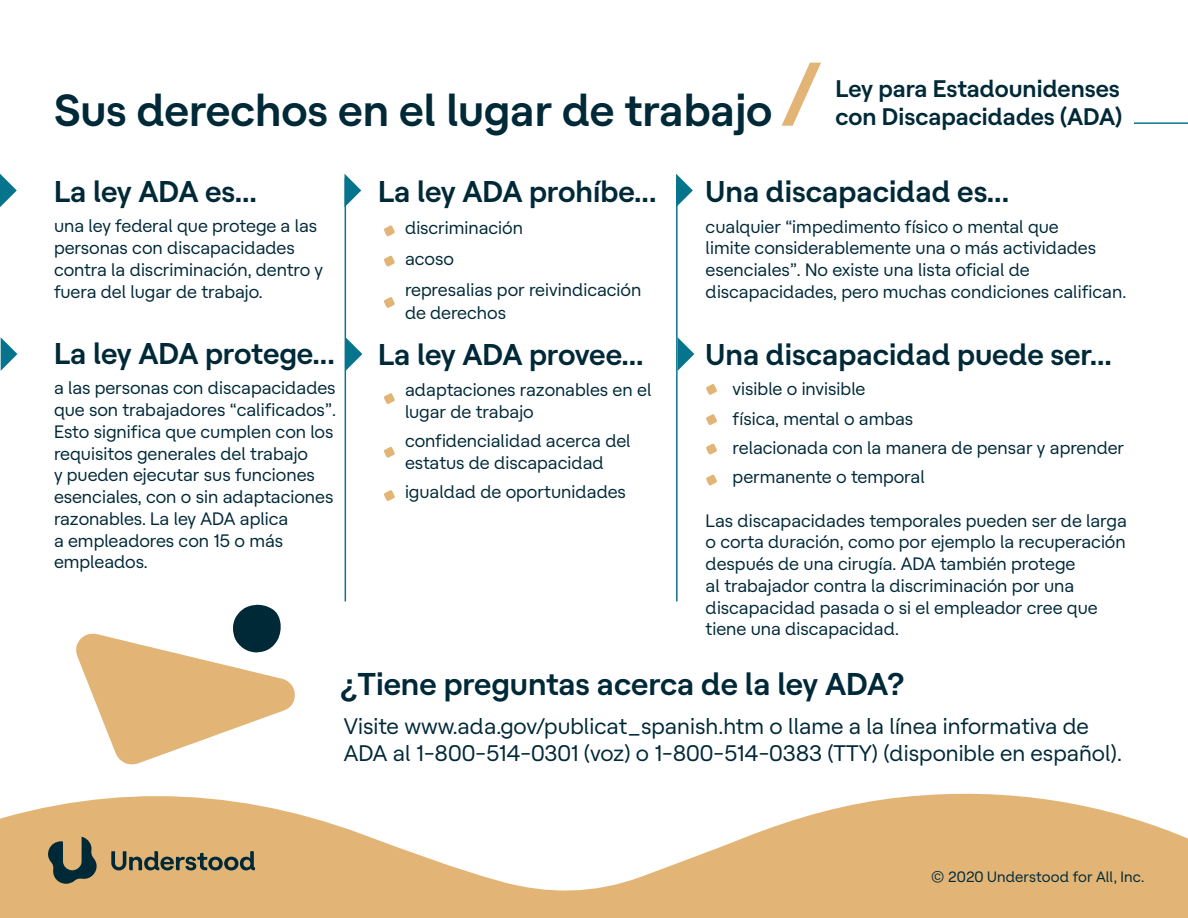
<style>
.page{position:relative;width:1188px;height:918px;background:#fff}
.page>*{position:absolute;margin:0;border:0;box-sizing:border-box;transform-origin:0 0}
.Headline{font:600 45px "Understood Sans";color:#002938}
.Callout_Head{font:600 31.5px "Understood Sans";letter-spacing:-.005em;color:#002938}
.Subhead{font:600 30px "Understood Sans";color:#002938}
.Headline-2{font:600 24px/27.8px "Understood Sans";color:#002938}
.Callout_Body{font:22.5px/27px "Understood Sans";color:#002938}
.Body{font:18px/21.8px "Understood Sans";color:#002938}
.t1{font:15px "Understood Sans";letter-spacing:.005em;color:#002938}
.s1{font-size:90px;color:#e2b577}
</style>
<div class="page">
<hr style="left:1134px;top:122px;width:54px;height:2px;background:#0d758e">
<hr style="left:345px;top:178px;width:1px;height:423px;background:#0d758e">
<hr style="left:676px;top:178px;width:2px;height:423px;background:#0d758e">
<svg style="left:0;top:174px;width:17px;height:33px"></svg>
<svg style="left:345px;top:174px;width:16px;height:33px"></svg>
<svg style="left:1px;top:337px;width:16px;height:34px"></svg>
<svg style="left:346px;top:337px;width:16px;height:34px"></svg>
<svg style="left:384px;top:225px;width:11px;height:11px"></svg>
<svg style="left:384px;top:256px;width:11px;height:11px"></svg>
<svg style="left:384px;top:297px;width:11px;height:11px"></svg>
<svg style="left:384px;top:393px;width:11px;height:11px"></svg>
<svg style="left:384px;top:447px;width:11px;height:11px"></svg>
<svg style="left:384px;top:490px;width:11px;height:11px"></svg>
<svg style="left:706px;top:384px;width:11px;height:11px"></svg>
<svg style="left:706px;top:414px;width:11px;height:11px"></svg>
<svg style="left:706px;top:444px;width:11px;height:11px"></svg>
<svg style="left:706px;top:475px;width:11px;height:11px"></svg>
<svg style="left:678px;top:338px;width:16px;height:33px"></svg>
<svg style="left:676px;top:174px;width:17px;height:33px"></svg>
<svg style="left:0;top:793px;width:1188px;height:125px;fill:#e2b577"></svg>
<svg style="left:47px;top:837px;width:51px;height:47px;background:#757158"></svg>
<svg style="left:111px;top:851px;width:144px;height:20px;background:#887d5d"></svg>
<svg style="left:76px;top:605px;width:219px;height:160px"></svg>
<p class="Headline" style="left:54px;top:75px;width:770px">Sus derechos en el lugar de trabajo <span class="s1">/</span></p>
<p class="Headline-2" style="left:836px;top:72px;width:288px">Ley para Estadounidenses con Discapacidades (ADA)</p>
<p class="Subhead" style="left:54px;top:168px;width:205px">La ley ADA es...</p>
<p class="Body" style="left:54px;top:214px;width:271px">una ley federal que protege a las personas con discapacidades contra la discriminación, dentro y fuera del lugar de trabajo.</p>
<p class="Subhead" style="left:54px;top:330px;width:282px">La ley ADA protege...</p>
<p class="Body" style="left:54px;top:376px;width:283px">a las personas con discapacidades que son trabajadores “calificados”.<br>Esto significa que cumplen con los requisitos generales del trabajo<br>y pueden ejecutar sus funciones esenciales, con o sin adaptaciones razonables. La ley ADA aplica<br>a empleadores con 15 o más empleados.</p>
<p class="Subhead" style="left:378px;top:168px;width:280px">La ley ADA prohíbe...</p>
<p class="Body" style="left:405px;top:216px;width:120px">discriminación</p>
<p class="Body" style="left:405px;top:246px;width:50px">acoso</p>
<p class="Body" style="left:405px;top:276px;width:238px;line-height:23.2px">represalias por reivindicación de derechos</p>
<p class="Subhead" style="left:378px;top:332px;width:267px">La ley ADA provee...</p>
<p class="Body" style="left:405px;top:378px;width:248px">adaptaciones razonables en el lugar de trabajo</p>
<p class="Body" style="left:405px;top:429px;width:227px">confidencialidad acerca del estatus de discapacidad</p>
<p class="Body" style="left:405px;top:480px;width:222px">igualdad de oportunidades</p>
<p class="Subhead" style="left:706px;top:168px;width:305px">Una discapacidad es...</p>
<p class="Body" style="left:706px;top:214px;width:422px">cualquier “impedimento físico o mental que<br>limite considerablemente una o más actividades esenciales”. No existe una lista oficial de discapacidades, pero muchas condiciones califican.</p>
<p class="Subhead" style="left:706px;top:331px;width:408px">Una discapacidad puede ser...</p>
<p class="Body" style="left:733px;top:377px;width:134px">visible o invisible</p>
<p class="Body" style="left:733px;top:406px;width:182px">física, mental o ambas</p>
<p class="Body" style="left:733px;top:435px;width:393px">relacionada con la manera de pensar y aprender</p>
<p class="Body" style="left:733px;top:464px;width:194px">permanente o temporal</p>
<p class="Body" style="left:706px;top:508px;width:423px">Las discapacidades temporales pueden ser de larga o corta duración, como por ejemplo la recuperación después de una cirugía. ADA también protege<br>al trabajador contra la discriminación por una discapacidad pasada o si el empleador cree que tiene una discapacidad.</p>
<p class="Callout_Head" style="left:343px;top:659px;width:563px">¿Tiene preguntas acerca de la ley ADA?</p>
<p class="Callout_Body" style="left:344px;top:711px;width:780px">Visite www.ada.gov/publicat_spanish.htm o llame a la línea informativa de<br>ADA al 1-800-514-0301 (voz) o 1-800-514-0383 (TTY) (disponible en español).</p>
<p class="t1" style="left:931px;top:866px;width:215px">© 2020 Understood for All, Inc.</p>
</div>
